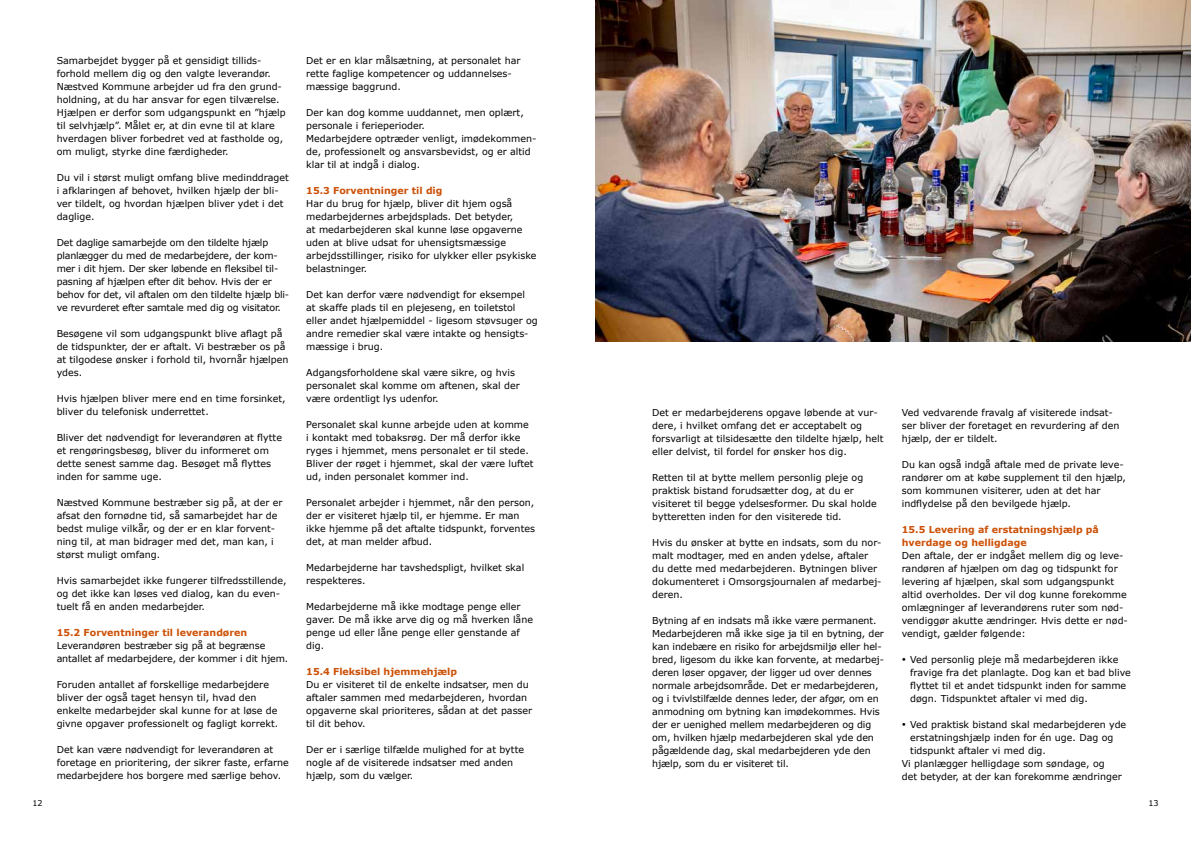
<style>
.page{position:relative;width:1191px;height:842px;background:#fff}
.page>*{position:absolute;margin:0;border:0;box-sizing:border-box;transform-origin:0 0}
.t1{font:9.5px/13px "Verdana";color:#000}
.t2{font:9.5px/13px "Verdana";letter-spacing:-.02em;color:#000}
.t3{font:700 9.5px/13px "Verdana";color:#cc5107}
.t4{font:8px "Verdana";color:#000}
</style>
<div class="page">
<img style="left:595px;top:0;width:596px;height:341px">
<p class="t1" style="left:57px;top:54px;width:230px">Samarbejdet bygger på et gensidigt tillids&shy;forhold mellem dig og den valgte leverandør.<br>Næstved Kommune arbejder ud fra den grund&shy;holdning, at du har ansvar for egen tilværelse.<br>Hjælpen er derfor som udgangspunkt en ”hjælp til selvhjælp”. Målet er, at din evne til at klare hverdagen bliver forbedret ved at fastholde og, om muligt, styrke dine færdigheder.</p>
<p class="t1" style="left:57px;top:171px;width:233px">Du vil i størst muligt omfang blive medinddraget i afklaringen af behovet, hvilken hjælp der bli&shy;ver tildelt, og hvordan hjælpen bliver ydet i det daglige.</p>
<p class="t2" style="left:57px;top:236px;width:234px">Det daglige samarbejde om den tildelte hjælp planlægger du med de medarbejdere, der kom&shy;mer i dit hjem. Der sker løbende en fleksibel til&shy;pasning af hjælpen efter dit behov. Hvis der er behov for det, vil aftalen om den tildelte hjælp bli&shy;ve revurderet efter samtale med dig og visitator.</p>
<p class="t1" style="left:57px;top:327px;width:233px">Besøgene vil som udgangspunkt blive aflagt på de tidspunkter, der er aftalt. Vi bestræber os på at tilgodese ønsker i forhold til, hvornår hjælpen ydes.</p>
<p class="t1" style="left:57px;top:392px;width:230px">Hvis hjælpen bliver mere end en time forsinket, bliver du telefonisk underrettet.</p>
<p class="t1" style="left:57px;top:431px;width:227px">Bliver det nødvendigt for leverandøren at flytte et rengøringsbesøg, bliver du informeret om dette senest samme dag. Besøget må flyttes inden for samme uge.</p>
<p class="t1" style="left:57px;top:496px;width:227px">Næstved Kommune bestræber sig på, at der er afsat den fornødne tid, så samarbejdet har de bedst mulige vilkår, og der er en klar forvent&shy;ning til, at man bidrager med det, man kan, i størst muligt omfang.</p>
<p class="t1" style="left:57px;top:574px;width:231px">Hvis samarbejdet ikke fungerer tilfredsstillende, og det ikke kan løses ved dialog, kan du even&shy;tuelt få en anden medarbejder.</p>
<p class="t3" style="left:57px;top:626px;width:192px">15.2 Forventninger til leverandøren</p>
<p class="t1" style="left:57px;top:639px;width:233px">Leverandøren bestræber sig på at begrænse antallet af medarbejdere, der kommer i dit hjem.</p>
<p class="t1" style="left:57px;top:678px;width:223px">Foruden antallet af forskellige medarbejdere bliver der også taget hensyn til, hvad den enkelte medarbejder skal kunne for at løse de givne opgaver professionelt og fagligt korrekt.</p>
<p class="t1" style="left:57px;top:743px;width:234px">Det kan være nødvendigt for leverandøren at foretage en prioritering, der sikrer faste, erfarne medarbejdere hos borgere med særlige behov.</p>
<p class="t1" style="left:306px;top:54px;width:216px">Det er en klar målsætning, at personalet har rette faglige kompetencer og uddannelses&shy;mæssige baggrund.</p>
<p class="t1" style="left:306px;top:106px;width:231px">Der kan dog komme uuddannet, men oplært, personale i ferieperioder.<br>Medarbejdere optræder venligt, imødekommen&shy;de, professionelt og ansvarsbevidst, og er altid klar til at indgå i dialog.</p>
<p class="t3" style="left:306px;top:184px;width:138px">15.3 Forventninger til dig</p>
<p class="t1" style="left:306px;top:197px;width:232px">Har du brug for hjælp, bliver dit hjem også medarbejdernes arbejdsplads. Det betyder,<br>at medarbejderen skal kunne løse opgaverne uden at blive udsat for uhensigtsmæssige arbejdsstillinger, risiko for ulykker eller psykiske belastninger.</p>
<p class="t1" style="left:306px;top:288px;width:233px">Det kan derfor være nødvendigt for eksempel<br>at skaffe plads til en plejeseng, en toiletstol eller andet hjælpemiddel - ligesom støvsuger og andre remedier skal være intakte og hensigts&shy;mæssige i brug.</p>
<p class="t1" style="left:306px;top:366px;width:215px">Adgangsforholdene skal være sikre, og hvis personalet skal komme om aftenen, skal der være ordentligt lys udenfor.</p>
<p class="t1" style="left:306px;top:418px;width:229px">Personalet skal kunne arbejde uden at komme i kontakt med tobaksrøg. Der må derfor ikke ryges i hjemmet, mens personalet er til stede.<br>Bliver der røget i hjemmet, skal der være luftet ud, inden personalet kommer ind.</p>
<p class="t1" style="left:306px;top:496px;width:230px">Personalet arbejder i hjemmet, når den person, der er visiteret hjælp til, er hjemme. Er man ikke hjemme på det aftalte tidspunkt, forventes det, at man melder afbud.</p>
<p class="t1" style="left:306px;top:561px;width:219px">Medarbejderne har tavshedspligt, hvilket skal respekteres.</p>
<p class="t1" style="left:306px;top:600px;width:228px">Medarbejderne må ikke modtage penge eller gaver. De må ikke arve dig og må hverken låne penge ud eller låne penge eller genstande af dig.</p>
<p class="t3" style="left:306px;top:665px;width:152px">15.4 Fleksibel hjemmehjælp</p>
<p class="t1" style="left:306px;top:678px;width:227px">Du er visiteret til de enkelte indsatser, men du aftaler sammen med medarbejderen, hvordan opgaverne skal prioriteres, sådan at det passer til dit behov.</p>
<p class="t1" style="left:306px;top:743px;width:219px">Der er i særlige tilfælde mulighed for at bytte nogle af de visiterede indsatser med anden hjælp, som du vælger.</p>
<p class="t1" style="left:652px;top:406px;width:233px">Det er medarbejderens opgave løbende at vur&shy;dere, i hvilket omfang det er acceptabelt og forsvarligt at tilsidesætte den tildelte hjælp, helt eller delvist, til fordel for ønsker hos dig.</p>
<p class="t1" style="left:652px;top:471px;width:226px">Retten til at bytte mellem personlig pleje og praktisk bistand forudsætter dog, at du er visiteret til begge ydelsesformer. Du skal holde bytteretten inden for den visiterede tid.</p>
<p class="t1" style="left:652px;top:536px;width:231px">Hvis du ønsker at bytte en indsats, som du nor&shy;malt modtager, med en anden ydelse, aftaler du dette med medarbejderen. Bytningen bliver dokumenteret i Omsorgsjournalen af medarbej&shy;deren.</p>
<p class="t1" style="left:652px;top:614px;width:233px">Bytning af en indsats må ikke være permanent.<br>Medarbejderen må ikke sige ja til en bytning, der kan indebære en risiko for arbejdsmiljø eller hel&shy;bred, ligesom du ikke kan forvente, at medarbej&shy;deren løser opgaver, der ligger ud over dennes normale arbejdsområde. Det er medarbejderen, og i tvivlstilfælde dennes leder, der afgør, om en anmodning om bytning kan imødekommes. Hvis der er uenighed mellem medarbejderen og dig om, hvilken hjælp medarbejderen skal yde den pågældende dag, skal medarbejderen yde den hjælp, som du er visiteret til.</p>
<p class="t1" style="left:901px;top:406px;width:219px">Ved vedvarende fravalg af visiterede indsat&shy;ser bliver der foretaget en revurdering af den hjælp, der er tildelt.</p>
<p class="t1" style="left:901px;top:458px;width:226px">Du kan også indgå aftale med de private leve&shy;randører om at købe supplement til den hjælp, som kommunen visiterer, uden at det har indflydelse på den bevilgede hjælp.</p>
<p class="t3" style="left:901px;top:523px;width:199px">15.5 Levering af erstatningshjælp på hverdage og helligdage</p>
<p class="t1" style="left:901px;top:549px;width:228px">Den aftale, der er indgået mellem dig og leve&shy;randøren af hjælpen om dag og tidspunkt for levering af hjælpen, skal som udgangspunkt altid overholdes. Der vil dog kunne forekomme omlægninger af leverandørens ruter som nød&shy;vendiggør akutte ændringer. Hvis dette er nød&shy;vendigt, gælder følgende:</p>
<p class="t1" style="left:910px;top:653px;width:222px;text-indent:-9px">• Ved personlig pleje må medarbejderen ikke fravige fra det planlagte. Dog kan et bad blive flyttet til et andet tidspunkt inden for samme døgn. Tidspunktet aftaler vi med dig.</p>
<p class="t1" style="left:901px;top:718px;width:226px">• Ved praktisk bistand skal medarbejderen yde</p>
<p class="t1" style="left:910px;top:731px;width:205px">erstatningshjælp inden for én uge. Dag og</p>
<p class="t1" style="left:910px;top:744px;width:137px">tidspunkt aftaler vi med dig.</p>
<p class="t1" style="left:901px;top:757px;width:204px">Vi planlægger helligdage som søndage, og</p>
<p class="t1" style="left:901px;top:770px;width:221px">det betyder, at der kan forekomme ændringer</p>
<p class="t4" style="left:32px;top:797px;width:12px">12</p>
<p class="t4" style="left:1148px;top:797px;width:12px">13</p>
</div>
